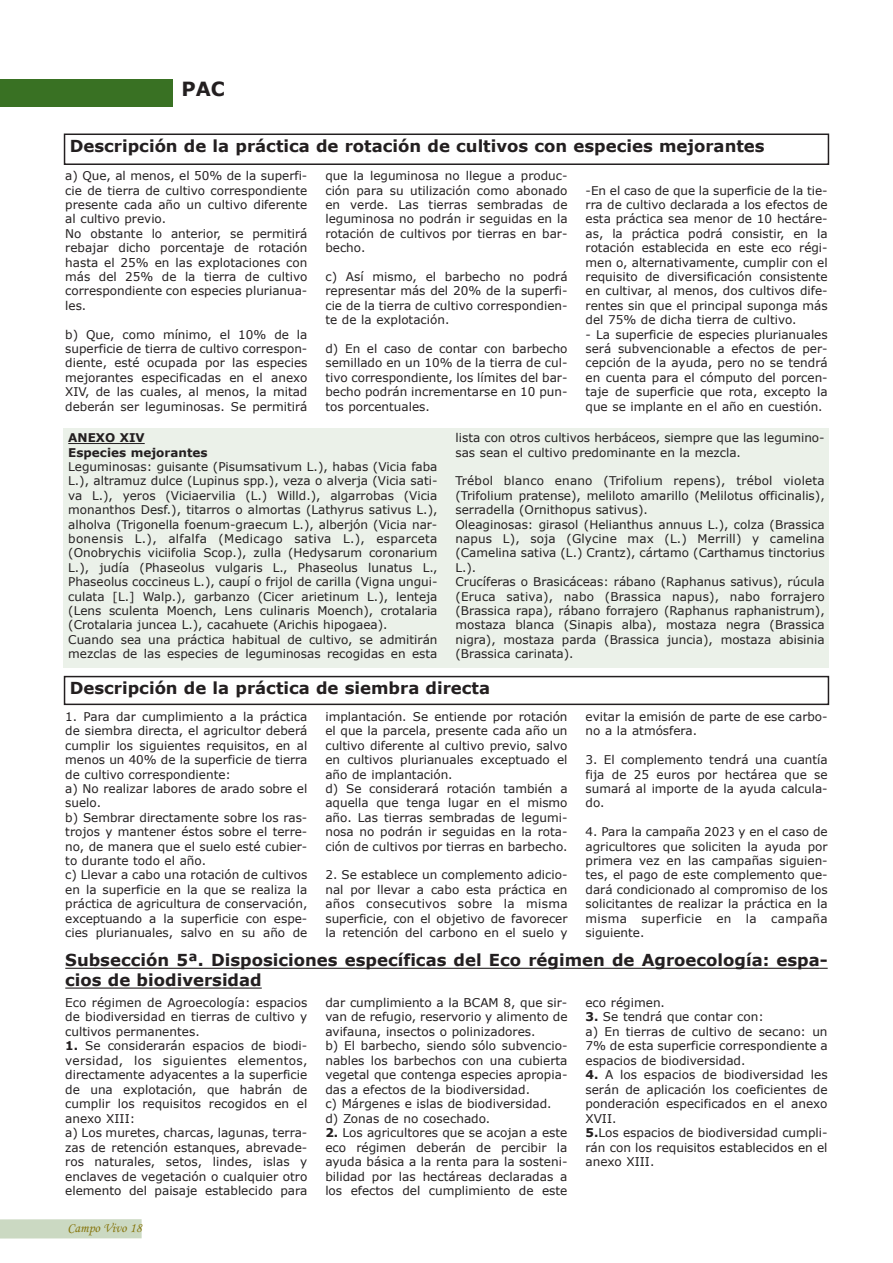
<style>
.page{position:relative;width:893px;height:1263px;background:#fff}
.page>*{position:absolute;margin:0;border:0;box-sizing:border-box;transform-origin:0 0}
.t1{font:700 19.5px "Verdana";color:#231f20}
.t2{font:700 16.5px/19.8px "Verdana";color:#231f20}
.t3{font:13.5px "Monotype Corsiva";color:#86750c}
.t4{font:12px/14.4px "Verdana";color:#231f20}
.t5{font:700 12px/14.4px "Verdana";color:#231f20}
.s1{font-weight:700}
</style>
<div class="page">
<div style="left:0;top:79px;width:172px;height:27px;background:#397123"></div>
<div style="left:0;top:1219px;width:142px;height:19px;background:#cbd9c2"></div>
<div style="left:64px;top:134px;width:765px;height:31px;border:2px solid #231f20"></div>
<div style="left:64px;top:428px;width:765px;height:240px;background:#ebf1e9"></div>
<hr style="left:68px;top:443px;width:77px;height:1px;background:#231f20">
<div style="left:64px;top:676px;width:765px;height:29px;border:2px solid #231f20"></div>
<hr style="left:65px;top:968px;width:755px;height:1px;background:#231f20">
<hr style="left:65px;top:987px;width:197px;height:2px;background:#231f20">
<h1 class="t1" style="left:181px;top:76px;width:45px">PAC</h1>
<h2 class="t2" style="left:70px;top:136px;width:696px">Descripción de la práctica de rotación de cultivos con especies mejorantes</h2>
<p class="t4" style="left:65px;top:168px;width:244px">a) Que, al menos, el 50% de la superfi&shy;cie de tierra de cultivo correspondiente presente cada año un cultivo diferente al cultivo previo.<br>No obstante lo anterior, se permitirá rebajar dicho porcentaje de rotación hasta el 25% en las explotaciones con más del 25% de la tierra de cultivo correspondiente con especies plurianua&shy;les.</p>
<p class="t4" style="left:65px;top:327px;width:244px;text-align:justify">b) Que, como mínimo, el 10% de la superficie de tierra de cultivo correspon&shy;diente, esté ocupada por las especies mejorantes especificadas en el anexo XIV, de las cuales, al menos, la mitad deberán ser leguminosas. Se permitirá</p>
<p class="t4" style="left:325px;top:168px;width:244px;text-align:justify">que la leguminosa no llegue a produc&shy;ción para su utilización como abonado en verde. Las tierras sembradas de leguminosa no podrán ir seguidas en la rotación de cultivos por tierras en bar&shy;becho.</p>
<p class="t4" style="left:325px;top:269px;width:244px;text-align:justify">c) Así mismo, el barbecho no podrá representar más del 20% de la superfi&shy;cie de la tierra de cultivo correspondien&shy;te de la explotación.</p>
<p class="t4" style="left:325px;top:341px;width:244px;text-align:justify">d) En el caso de contar con barbecho semillado en un 10% de la tierra de cul&shy;tivo correspondiente, los límites del bar&shy;becho podrán incrementarse en 10 pun&shy;tos porcentuales.</p>
<p class="t4" style="left:586px;top:183px;width:244px;text-align:justify">-En el caso de que la superficie de la tie&shy;rra de cultivo declarada a los efectos de esta práctica sea menor de 10 hectáre&shy;as, la práctica podrá consistir, en la rotación establecida en este eco régi&shy;men o, alternativamente, cumplir con el requisito de diversificación consistente en cultivar, al menos, dos cultivos dife&shy;rentes sin que el principal suponga más del 75% de dicha tierra de cultivo.</p>
<p class="t4" style="left:586px;top:327px;width:244px;text-align:justify">- La superficie de especies plurianuales será subvencionable a efectos de per&shy;cepción de la ayuda, pero no se tendrá en cuenta para el cómputo del porcen&shy;taje de superficie que rota, excepto la que se implante en el año en cuestión.</p>
<p class="t4" style="left:455px;top:430px;width:371px">lista con otros cultivos herbáceos, siempre que las legumino&shy;sas sean el cultivo predominante en la mezcla.</p>
<p class="t4" style="left:455px;top:473px;width:371px">Trébol blanco enano (Trifolium repens), trébol violeta (Trifolium pratense), meliloto amarillo (Melilotus officinalis), serradella (Ornithopus sativus).<br>Oleaginosas: girasol (Helianthus annuus L.), colza (Brassica napus L), soja (Glycine max (L.) Merrill) y camelina (Camelina sativa (L.) Crantz), cártamo (Carthamus tinctorius L.).<br>Crucíferas o Brasicáceas: rábano (Raphanus sativus), rúcula (Eruca sativa), nabo (Brassica napus), nabo forrajero (Brassica rapa), rábano forrajero (Raphanus raphanistrum), mostaza blanca (Sinapis alba), mostaza negra (Brassica nigra), mostaza parda (Brassica juncia), mostaza abisinia (Brassica carinata).</p>
<h2 class="t2" style="left:70px;top:678px;width:422px">Descripción de la práctica de siembra directa</h2>
<p class="t4" style="left:65px;top:709px;width:244px">1. Para dar cumplimiento a la práctica de siembra directa, el agricultor deberá cumplir los siguientes requisitos, en al menos un 40% de la superficie de tierra de cultivo correspondiente:<br>a) No realizar labores de arado sobre el suelo.<br>b) Sembrar directamente sobre los ras&shy;trojos y mantener éstos sobre el terre&shy;no, de manera que el suelo esté cubier&shy;to durante todo el año.<br>c) Llevar a cabo una rotación de cultivos en la superficie en la que se realiza la práctica de agricultura de conservación, exceptuando a la superficie con espe&shy;cies plurianuales, salvo en su año de</p>
<p class="t4" style="left:325px;top:709px;width:244px">implantación. Se entiende por rotación el que la parcela, presente cada año un cultivo diferente al cultivo previo, salvo en cultivos plurianuales exceptuado el año de implantación.<br>d) Se considerará rotación también a aquella que tenga lugar en el mismo año. Las tierras sembradas de legumi&shy;nosa no podrán ir seguidas en la rota&shy;ción de cultivos por tierras en barbecho.</p>
<p class="t5" style="left:68px;top:430px;width:141px">ANEXO XIv<br>Especies mejorantes</p>
<p class="t4" style="left:68px;top:459px;width:371px">Leguminosas: guisante (Pisumsativum L.), habas (Vicia faba L.), altramuz dulce (Lupinus spp.), veza o alverja (Vicia sati&shy;va L.), yeros (Viciaervilia (L.) Willd.), algarrobas (Vicia monanthos Desf.), titarros o almortas (Lathyrus sativus L.), alholva (Trigonella foenum-graecum L.), alberjón (Vicia nar&shy;bonensis L.), alfalfa (Medicago sativa L.), esparceta (Onobrychis viciifolia Scop.), zulla (Hedysarum coronarium L.), judía (Phaseolus vulgaris L., Phaseolus lunatus L., Phaseolus coccineus L.), caupí o frijol de carilla (Vigna ungui&shy;culata [L.] Walp.), garbanzo (Cicer arietinum L.), lenteja (Lens sculenta Moench, Lens culinaris Moench), crotalaria (Crotalaria juncea L.), cacahuete (Arichis hipogaea).<br>Cuando sea una práctica habitual de cultivo, se admitirán mezclas de las especies de leguminosas recogidas en esta</p>
<p class="t4" style="left:586px;top:709px;width:244px">evitar la emisión de parte de ese carbo&shy;no a la atmósfera.</p>
<p class="t4" style="left:586px;top:752px;width:244px;text-align:justify">3. El complemento tendrá una cuantía fija de 25 euros por hectárea que se sumará al importe de la ayuda calcula&shy;do.</p>
<p class="t4" style="left:586px;top:824px;width:244px;text-align:justify">4. Para la campaña 2023 y en el caso de agricultores que soliciten la ayuda por primera vez en las campañas siguien&shy;tes, el pago de este complemento que&shy;dará condicionado al compromiso de los solicitantes de realizar la práctica en la misma superficie en la campaña siguiente.</p>
<h2 class="t2" style="left:65px;top:950px;width:764px">Subsección 5ª. Disposiciones específicas del Eco régimen de Agroecología: espa&shy;cios de biodiversidad</h2>
<p class="t4" style="left:65px;top:995px;width:244px;text-align:justify">Eco régimen de Agroecología: espacios de biodiversidad en tierras de cultivo y cultivos permanentes.</p>
<p class="t4" style="left:65px;top:1038px;width:244px"><span class="s1">1.</span> Se considerarán espacios de biodi&shy;versidad, los siguientes elementos, directamente adyacentes a la superficie de una explotación, que habrán de cumplir los requisitos recogidos en el anexo XIII:<br>a) Los muretes, charcas, lagunas, terra&shy;zas de retención estanques, abrevade&shy;ros naturales, setos, lindes, islas y enclaves de vegetación o cualquier otro elemento del paisaje establecido para</p>
<p class="t4" style="left:325px;top:867px;width:244px;text-align:justify">2. Se establece un complemento adicio&shy;nal por llevar a cabo esta práctica en años consecutivos sobre la misma superficie, con el objetivo de favorecer la retención del carbono en el suelo y</p>
<p class="t4" style="left:585px;top:995px;width:81px">eco régimen.</p>
<p class="t4" style="left:585px;top:1009px;width:244px"><span class="s1">3.</span> Se tendrá que contar con:<br>a) En tierras de cultivo de secano: un 7% de esta superficie correspondiente a espacios de biodiversidad.</p>
<p class="t4" style="left:585px;top:1067px;width:244px"><span class="s1">4.</span> A los espacios de biodiversidad les serán de aplicación los coeficientes de ponderación especificados en el anexo<br>XVII.<br><span class="s1">5.</span>Los espacios de biodiversidad cumpli&shy;rán con los requisitos establecidos en el anexo XIII.</p>
<p class="t4" style="left:325px;top:995px;width:244px">dar cumplimiento a la BCAM 8, que sir&shy;van de refugio, reservorio y alimento de avifauna, insectos o polinizadores.<br>b) El barbecho, siendo sólo subvencio&shy;nables los barbechos con una cubierta vegetal que contenga especies apropia&shy;das a efectos de la biodiversidad.<br>c) Márgenes e islas de biodiversidad. d) Zonas de no cosechado.</p>
<p class="t4" style="left:325px;top:1125px;width:244px;text-align:justify"><span class="s1">2.</span> Los agricultores que se acojan a este eco régimen deberán de percibir la ayuda básica a la renta para la sosteni&shy;bilidad por las hectáreas declaradas a los efectos del cumplimiento de este</p>
<p class="t3" style="left:68px;top:1219px;width:76px">Campo Vivo 18</p>
</div>
